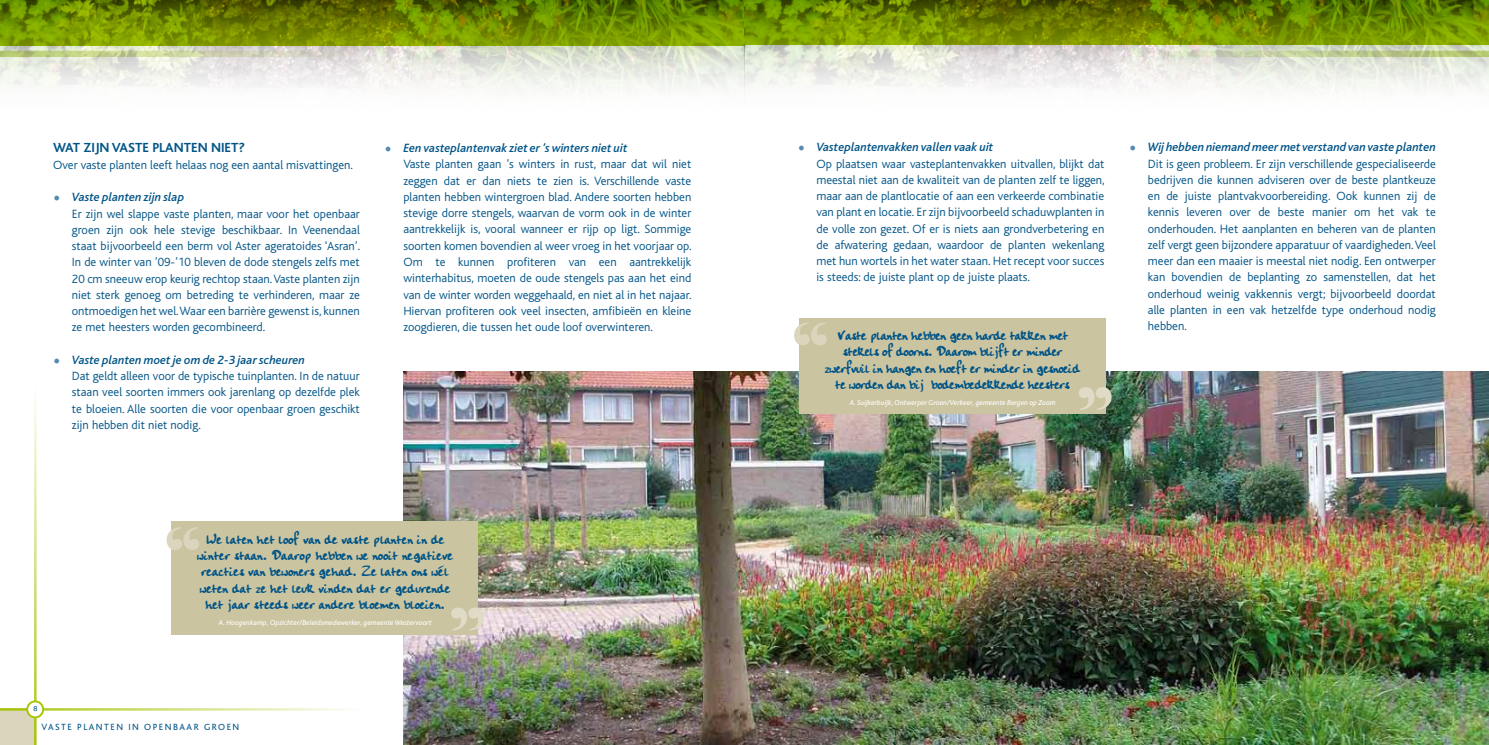
<style>
.page{position:relative;width:1489px;height:745px;background:#fff}
.page>*{position:absolute;margin:0;border:0;box-sizing:border-box;transform-origin:0 0}
.t1{font:16.25px/16.2px "Handwriting Plain";letter-spacing:.01em;color:#005487;text-align:center}
.t2{font:16.25px/16.2px "Handwriting Plain";letter-spacing:-.01em;color:#005487;text-align:center}
.t3{font:700 13.75px "Bliss";letter-spacing:.07em;color:#005487}
.t4{font:300 12.5px/16.2px "Bliss";color:#005487}
.t5{font:9.38px "Bliss";letter-spacing:.16em;color:#005487}
.t6{font:italic 7.5px "Bliss";color:#fff}
.t7{font:7.5px "Bliss";color:#005487}
.s1{font-size:25px;color:#578ab1}
.s2{font-weight:500;font-style:italic}
</style>
<div class="page">
<div style="left:0;top:708px;width:35px;height:36px;background:#dbd5bd"></div>
<hr style="left:34px;top:382px;width:3px;height:362px;background:#a4c400">
<hr style="left:0;top:707px;width:363px;height:3px;background:#a4c400">
<img style="left:0;top:0;width:1488px;height:92px">
<div style="left:27px;top:701px;width:16px;height:16px;background:#fff;border-radius:50%"></div>
<div style="left:26px;top:700px;width:18px;height:17px;border:2px solid #a4c400;border-radius:50%"></div>
<svg style="left:1125px;top:51px;width:363px;height:6px;background:#c5cf9f"></svg>
<svg style="left:744px;top:0;width:744px;height:45px;background:#6d8600"></svg>
<img style="left:403px;top:371px;width:1085px;height:373px">
<div style="left:798px;top:318px;width:307px;height:96px;background:#cbc4a1"></div>
<svg style="left:794px;top:322px;width:32px;height:23px"></svg>
<svg style="left:1078px;top:387px;width:33px;height:22px"></svg>
<div style="left:171px;top:521px;width:307px;height:114px;background:#cbc4a1"></div>
<svg style="left:167px;top:527px;width:32px;height:22px"></svg>
<svg style="left:451px;top:607px;width:33px;height:23px"></svg>
<p class="t3" style="left:53px;top:141px;width:193px">WAT ZIJN VASTE PLANTE N NIET?</p>
<p class="t4" style="left:53px;top:157px;width:301px">Over vaste planten leeft helaas nog een aantal misvattingen.</p>
<p class="t4" style="left:72px;top:189px;width:290px;text-indent:-19px"><span class="s1">•</span> <span class="s2">Vaste planten zijn slap<br></span>Er zijn wel slappe vaste planten, maar voor het openbaar groen zijn ook hele stevige beschikbaar. In Veenendaal staat bijvoorbeeld een berm vol Aster ageratoides ‘Asran’.<br>In de winter van ’09-’10 bleven de dode stengels zelfs met 20 cm sneeuw erop keurig rechtop staan. Vaste planten zijn niet sterk genoeg om betreding te verhinderen, maar ze ontmoedigen het wel. Waar een barrière gewenst is, kunnen ze met heesters worden gecombineerd.</p>
<p class="t4" style="left:72px;top:352px;width:289px;text-indent:-19px"><span class="s1">•</span> <span class="s2">Vaste planten moet je om de 2-3 jaar scheuren<br></span>Dat geldt alleen voor de typische tuinplanten. In de natuur staan veel soorten immers ook jarenlang op dezelfde plek te bloeien. Alle soorten die voor openbaar groen geschikt zijn hebben dit niet nodig.</p>
<p class="t4" style="left:403px;top:140px;width:290px;text-indent:-19px"><span class="s1">•</span> <span class="s2">Een vasteplantenvak ziet er ’s winters niet uit<br></span>Vaste planten gaan ’s winters in rust, maar dat wil niet zeggen dat er dan niets te zien is. Verschillende vaste planten hebben wintergroen blad. Andere soorten hebben stevige dorre stengels, waarvan de vorm ook in de winter aantrekkelijk is, vooral wanneer er rijp op ligt. Sommige soorten komen bovendien al weer vroeg in het voorjaar op.<br>Om te kunnen profiteren van een aantrekkelijk winterhabitus, moeten de oude stengels pas aan het eind van de winter worden weggehaald, en niet al in het najaar.<br>Hiervan profiteren ook veel insecten, amfibieën en kleine zoogdieren, die tussen het oude loof overwinteren.</p>
<p class="t7" style="left:33px;top:704px;width:5px">8</p>
<h1 class="t1" style="left:198px;top:531px;width:257px">We laten het loof van de vaste planten in de winter staan. Daarop hebben we nooit negatieve reacties van bewoners gehad. Ze laten ons wél weten dat ze het leuk vinden dat er gedurende het jaar steeds weer andere bloemen bloeien.</h1>
<p class="t6" style="left:219px;top:618px;width:214px">A. Hoogenkamp, Opzichter/Beleidsmedewerker, gemeente Westervoort</p>
<p class="t5" style="left:42px;top:721px;width:199px">VASTE PLANTEN IN OPENBAAR GROEN</p>
<p class="t4" style="left:816px;top:139px;width:290px;text-indent:-19px"><span class="s1">•</span> <span class="s2">Vasteplantenvakken vallen vaak uit<br></span>Op plaatsen waar vasteplantenvakken uitvallen, blijkt dat meestal niet aan de kwaliteit van de planten zelf te liggen, maar aan de plantlocatie of aan een verkeerde combinatie van plant en locatie. Er zijn bijvoorbeeld schaduwplanten in de volle zon gezet. Of er is niets aan grondverbetering en de afwatering gedaan, waardoor de planten wekenlang met hun wortels in het water staan. Het recept voor succes is steeds: de juiste plant op de juiste plaats.</p>
<p class="t4" style="left:1147px;top:139px;width:289px;text-align:justify;text-indent:-19px"><span class="s1">•</span> <span class="s2">Wij hebben niemand meer met verstand van vaste planten </span>Dit is geen probleem. Er zijn verschillende gespecialiseerde bedrijven die kunnen adviseren over de beste plantkeuze en de juiste plantvakvoorbereiding. Ook kunnen zij de kennis leveren over de beste manier om het vak te onderhouden. Het aanplanten en beheren van de planten zelf vergt geen bijzondere apparatuur of vaardigheden. Veel meer dan een maaier is meestal niet nodig. Een ontwerper kan bovendien de beplanting zo samenstellen, dat het onderhoud weinig vakkennis vergt; bijvoorbeeld doordat alle planten in een vak hetzelfde type onderhoud nodig hebben.</p>
<h1 class="t2" style="left:825px;top:327px;width:256px">Vaste planten hebben geen harde takken met stekels of doorns. Daarom blijft er minder zwerfvuil in hangen en hoeft er minder in gesnoeid te worden dan bij bodembedekkende heesters</h1>
<p class="t6" style="left:849px;top:398px;width:207px">A. Suijkerbuijk, Ontwerper Groen/Verkeer, gemeente Bergen op Zoom</p>
</div>
